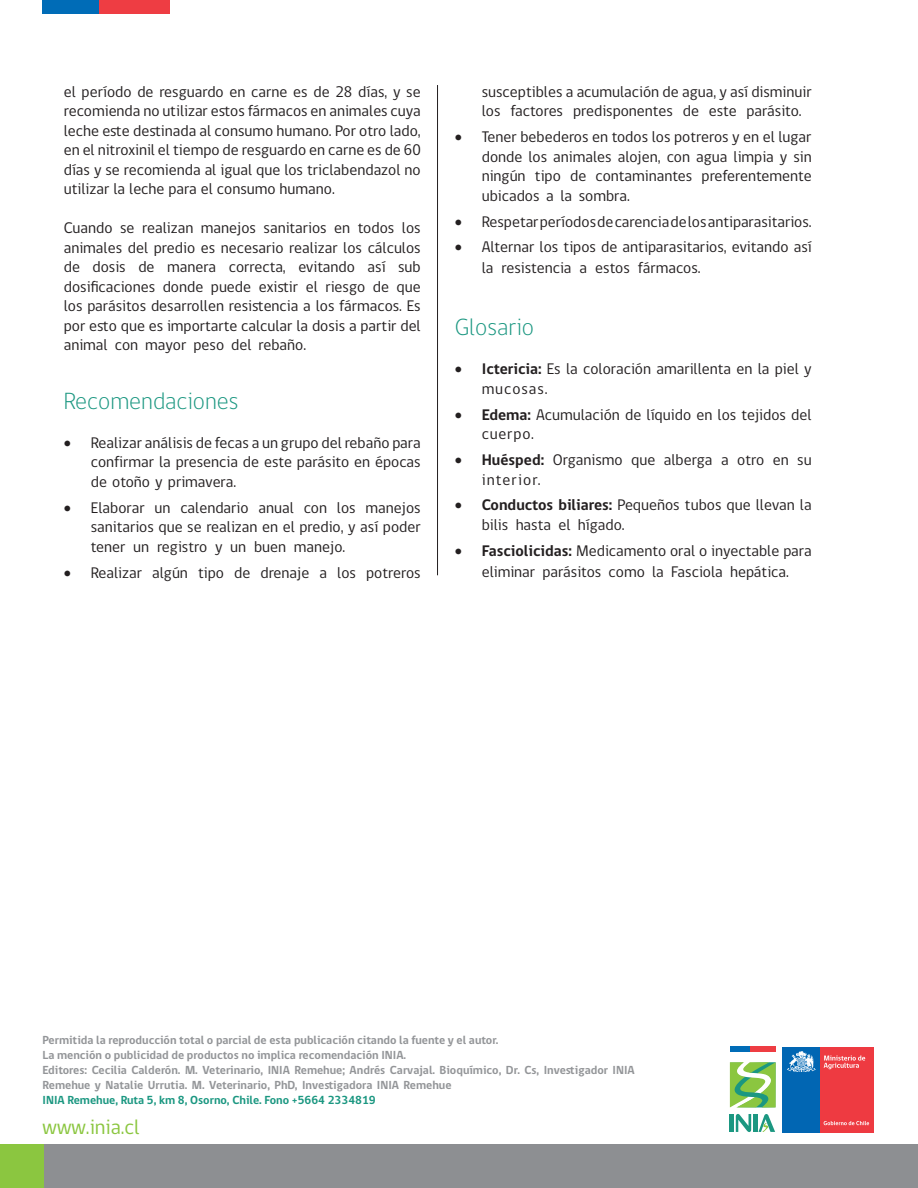
<style>
.page{position:relative;width:918px;height:1188px;background:#fff}
.page>*{position:absolute;margin:0;border:0;box-sizing:border-box;transform-origin:0 0}
.t1{font:300 24px "gob CL";color:#1b9781}
.t2{font:21px "gob CL";color:#8bc640}
.t3{font:15.75px/19.5px "gob CL";color:#231f20}
.t4{font:700 12px/15px "gob CL";color:#939598}
.t5{font:700 12px "gob CL";color:#1b9781}
.s1{font-weight:700}
</style>
<div class="page">
<div style="left:43px;top:1144px;width:875px;height:44px;background:#8d8f92"></div>
<div style="left:0;top:1144px;width:44px;height:44px;background:#8bc640"></div>
<div style="left:43px;top:0;width:56px;height:14px;background:#006cb7"></div>
<div style="left:99px;top:0;width:71px;height:14px;background:#ee3d43"></div>
<svg style="left:736px;top:1114px;width:15px;height:18px"></svg>
<hr style="left:730px;top:1114px;width:4px;height:18px;background:#1b9781">
<hr style="left:753px;top:1114px;width:4px;height:18px;background:#1b9781">
<svg style="left:759px;top:1114px;width:16px;height:18px"></svg>
<svg style="left:730px;top:1107px;width:46px;height:1px"></svg>
<svg style="left:730px;top:1062px;width:46px;height:45px;background:#8bc76d"></svg>
<div style="left:730px;top:1047px;width:20px;height:5px;background:#006cb7"></div>
<div style="left:750px;top:1047px;width:26px;height:5px;background:#ee3d43"></div>
<div style="left:783px;top:1047px;width:37px;height:85px;background:#0166b3"></div>
<div style="left:820px;top:1047px;width:53px;height:85px;background:#ee3a41"></div>
<svg style="left:787px;top:1051px;width:29px;height:21px"></svg>
<svg style="left:824px;top:1055px;width:41px;height:14px"></svg>
<svg style="left:824px;top:1121px;width:45px;height:4px"></svg>
<hr style="left:437px;top:85px;width:1px;height:490px;background:#231f20">
<p class="t3" style="left:64px;top:82px;width:359px;text-align:justify">el período de resguardo en carne es de 28 días, y se recomienda no utilizar estos fármacos en animales cuya leche este destinada al consumo humano. Por otro lado, en el nitroxinil el tiempo de resguardo en carne es de 60 días y se recomienda al igual que los triclabendazol no utilizar la leche para el consumo humano.</p>
<p class="t3" style="left:64px;top:219px;width:359px;text-align:justify">Cuando se realizan manejos sanitarios en todos los animales del predio es necesario realizar los cálculos de dosis de manera correcta, evitando así sub dosificaciones donde puede existir el riesgo de que los parásitos desarrollen resistencia a los fármacos. Es por esto que es importarte calcular la dosis a partir del animal con mayor peso del rebaño.</p>
<h1 class="t1" style="left:64px;top:384px;width:176px">Recomendaciones</h1>
<p class="t3" style="left:91px;top:433px;width:331px;text-align:justify;text-indent:-27px">• Realizar análisis de fecas a un grupo del rebaño para confirmar la presencia de este parásito en épocas de otoño y primavera.</p>
<p class="t3" style="left:91px;top:498px;width:332px;text-align:justify;text-indent:-27px">• Elaborar un calendario anual con los manejos sanitarios que se realizan en el predio, y así poder tener un registro y un buen manejo.</p>
<p class="t3" style="left:64px;top:563px;width:358px">• Realizar algún tipo de drenaje a los potreros</p>
<p class="t3" style="left:482px;top:82px;width:331px">susceptibles a acumulación de agua, y así disminuir los factores predisponentes de este parásito.</p>
<p class="t3" style="left:482px;top:128px;width:331px;text-align:justify;text-indent:-27px">• Tener bebederos en todos los potreros y en el lugar donde los animales alojen, con agua limpia y sin ningún tipo de contaminantes preferentemente ubicados a la sombra.</p>
<p class="t3" style="left:455px;top:212px;width:358px">• Respetar períodos de carencia de los antiparasitarios.</p>
<p class="t3" style="left:482px;top:237px;width:331px;line-height:21px;text-indent:-27px">• Alternar los tipos de antiparasitarios, evitando así la resistencia a estos fármacos.</p>
<h1 class="t1" style="left:455px;top:311px;width:81px">Glosario</h1>
<p class="t3" style="left:482px;top:360px;width:331px;text-indent:-27px">• <span class="s1">Ictericia:</span> Es la coloración amarillenta en la piel y mucosas.</p>
<p class="t3" style="left:482px;top:405px;width:331px;text-indent:-27px">• <span class="s1">Edema:</span> Acumulación de líquido en los tejidos del cuerpo.</p>
<p class="t3" style="left:482px;top:450px;width:331px;text-indent:-27px">• <span class="s1">Huésped:</span> Organismo que alberga a otro en su interior.</p>
<p class="t3" style="left:482px;top:496px;width:331px;text-indent:-27px">• <span class="s1">Conductos biliares:</span> Pequeños tubos que llevan la bilis hasta el hígado.</p>
<p class="t3" style="left:455px;top:540px;width:358px;line-height:21px;text-align:center">• <span class="s1">Fasciolicidas:</span> Medicamento oral o inyectable para eliminar parásitos como la Fasciola hepática.</p>
<p class="t4" style="left:43px;top:1032px;width:594px">Permitida la reproducción total o parcial de esta publicación citando la fuente y el autor.<br>La mención o publicidad de productos no implica recomendación INIA.<br>Editores: Cecilia Calderón. M. Veterinario, INIA Remehue; Andrés Carvajal. Bioquímico, Dr. Cs, Investigador INIA Remehue y Natalie Urrutia. M. Veterinario, PhD, Investigadora INIA Remehue</p>
<p class="t5" style="left:43px;top:1091px;width:335px">INIA Remehue, Ruta 5, km 8, Osorno, Chile. Fono +5664 2334819</p>
<h2 class="t2" style="left:43px;top:1112px;width:99px">www.inia.cl</h2>
</div>
